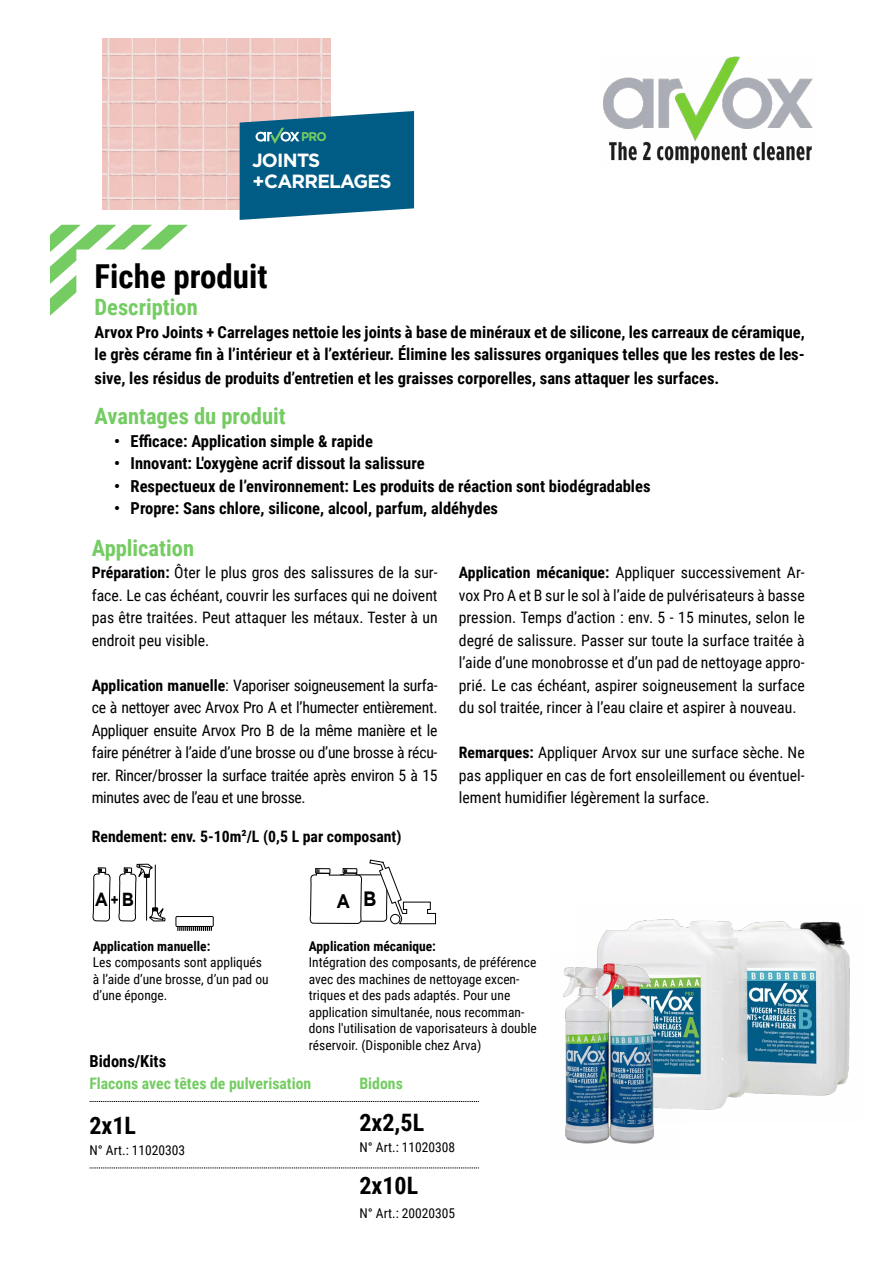
<style>
.page{position:relative;width:893px;height:1263px;background:#fff}
.page>*{position:absolute;margin:0;border:0;box-sizing:border-box;transform-origin:0 0}
.t1{font:700 33px "Roboto Condensed";color:#000}
.t2{font:700 24px "Roboto Condensed";color:#000}
.t3{font:700 22.5px "Roboto Condensed";color:#74cc62}
.t4{font:700 19.65px "Gotham";color:#000;scale:.89 1}
.t5{font:700 19.05px/21px "Gotham";letter-spacing:-.04em;color:#fff}
.t6{font:700 19.05px "Gotham";color:#000;scale:.89 1}
.t7{font:700 16.5px/23px "Roboto Condensed";color:#000;text-align:justify}
.t8{font:15.75px/22.5px "Roboto Condensed";color:#000;text-align:justify}
.t9{font:700 15.75px "Roboto Condensed";color:#000}
.t10{font:700 15.75px "Roboto Condensed";color:#74cc62}
.t11{font:13.5px/16.5px "Roboto Condensed";color:#000}
.t12{font:700 13.5px "Roboto Condensed";color:#000}
.t13{font:700 12.6px "Gotham";color:#74cc62;scale:.96 1}
.s1{font-weight:700}
.s2{font-size:14.85px}
.s3{font-size:20.85px}
</style>
<div class="page">
<svg style="left:50px;top:225px;width:138px;height:91px"></svg>
<img style="left:102px;top:38px;width:228px;height:171px">
<svg style="left:240px;top:110px;width:174px;height:110px;background:#1f6d91"></svg>
<svg style="left:89px;top:1101px;width:390px;height:1px"></svg>
<svg style="left:89px;top:1168px;width:390px;height:1px"></svg>
<svg style="left:310px;top:859px;width:126px;height:65px"></svg>
<div style="left:390px;top:914px;width:10px;height:10px;border:1px solid #000;border-radius:50%"></div>
<svg style="left:92px;top:867px;width:19px;height:54px"></svg>
<svg style="left:118px;top:863px;width:47px;height:59px"></svg>
<div style="left:176px;top:916px;width:38px;height:11px;border:1px solid #000"></div>
<svg style="left:177px;top:926px;width:35px;height:5px"></svg>
<img style="left:597px;top:919px;width:253px;height:191px">
<img style="left:563px;top:951px;width:117px;height:193px">
<img style="left:603px;top:56px;width:210px;height:108px">
<p class="t13" style="left:301px;top:128px;width:28px">PRO</p>
<p class="t5" style="left:252px;top:150px;width:141px">JOINTS +CARRELAGES</p>
<h1 class="t1" style="left:95px;top:254px;width:175px">Fiche produit</h1>
<h3 class="t3" style="left:95px;top:292px;width:105px">Description</h3>
<p class="t7" style="left:95px;top:320px;width:712px">Arvox Pro Joints + Carrelages nettoie les joints à base de minéraux et de silicone, les carreaux de céramique, le grès cérame fin à l’intérieur et à l’extérieur. Élimine les salissures organiques telles que les restes de les&shy;sive, les résidus de produits d’entretien et les graisses corporelles, sans attaquer les surfaces.</p>
<h3 class="t3" style="left:95px;top:401px;width:193px">Avantages du produit</h3>
<p class="t7" style="left:114px;top:429px;width:260px">• Efficace: Application simple &amp; rapide</p>
<p class="t7" style="left:114px;top:451px;width:312px">• Innovant: L'oxygène acrif dissout la salissure</p>
<p class="t7" style="left:114px;top:474px;width:538px">• Respectueux de l’environnement: Les produits de réaction sont biodégradables</p>
<p class="t7" style="left:114px;top:496px;width:385px">• Propre: Sans chlore, silicone, alcool, parfum, aldéhydes</p>
<h3 class="t3" style="left:92px;top:532px;width:104px">Application</h3>
<p class="t8" style="left:92px;top:561px;width:347px"><span class="s1">Préparation:</span> Ôter le plus gros des salissures de la sur&shy;face. Le cas échéant, couvrir les surfaces qui ne doivent pas être traitées. Peut attaquer les métaux. Tester à un endroit peu visible.</p>
<p class="t8" style="left:92px;top:673px;width:347px"><span class="s1">Application manuelle</span>: Vaporiser soigneusement la surfa&shy;ce à nettoyer avec Arvox Pro A et l’humecter entièrement.<br>Appliquer ensuite Arvox Pro B de la même manière et le faire pénétrer à l’aide d’une brosse ou d’une brosse à récu&shy;rer. Rincer/brosser la surface traitée après environ 5 à 15 minutes avec de l’eau et une brosse.</p>
<p class="t9" style="left:92px;top:826px;width:311px">Rendement: env. 5-10m2/L (0,5 L par composant)</p>
<p class="t6" style="left:95px;top:887px;width:45px">A <span class="s2">+</span>B</p>
<p class="t4" style="left:336px;top:888px;width:46px">A <span class="s3">B</span></p>
<p class="t8" style="left:459px;top:561px;width:347px"><span class="s1">Application mécanique:</span> Appliquer successivement Ar&shy;vox Pro A et B sur le sol à l’aide de pulvérisateurs à basse pression. Temps d’action : env. 5 - 15 minutes, selon le degré de salissure. Passer sur toute la surface traitée à l’aide d’une monobrosse et d’un pad de nettoyage appro&shy;prié. Le cas échéant, aspirer soigneusement la surface du sol traitée, rincer à l’eau claire et aspirer à nouveau.</p>
<p class="t8" style="left:459px;top:741px;width:347px"><span class="s1">Remarques:</span> Appliquer Arvox sur une surface sèche. Ne pas appliquer en cas de fort ensoleillement ou éventuel&shy;lement humidifier légèrement la surface.</p>
<p class="t12" style="left:309px;top:936px;width:129px">Application mécanique:</p>
<p class="t11" style="left:309px;top:953px;width:229px">Intégration des composants, de préférence avec des machines de nettoyage excen&shy;triques et des pads adaptés. Pour une application simultanée, nous recomman&shy;dons l'utilisation de vaporisateurs à double réservoir. (Disponible chez Arva)</p>
<p class="t12" style="left:93px;top:936px;width:119px">Application manuelle:</p>
<p class="t11" style="left:93px;top:953px;width:177px">Les composants sont appliqués à l’aide d’une brosse, d’un pad ou d’une éponge.</p>
<p class="t7" style="left:89px;top:1049px;width:78px">Bidons/Kits</p>
<p class="t10" style="left:89px;top:1073px;width:223px">Flacons avec têtes de pulverisation</p>
<p class="t10" style="left:359px;top:1073px;width:45px">Bidons</p>
<h2 class="t2" style="left:89px;top:1109px;width:48px">2x1L</h2>
<h2 class="t2" style="left:359px;top:1106px;width:66px">2x2,5L</h2>
<p class="t11" style="left:89px;top:1142px;width:97px">N° Art.: 11020303</p>
<p class="t11" style="left:359px;top:1139px;width:97px">N° Art.: 11020308</p>
<h2 class="t2" style="left:359px;top:1169px;width:60px">2x10L</h2>
<p class="t11" style="left:359px;top:1205px;width:97px">N° Art.: 20020305</p>
</div>
